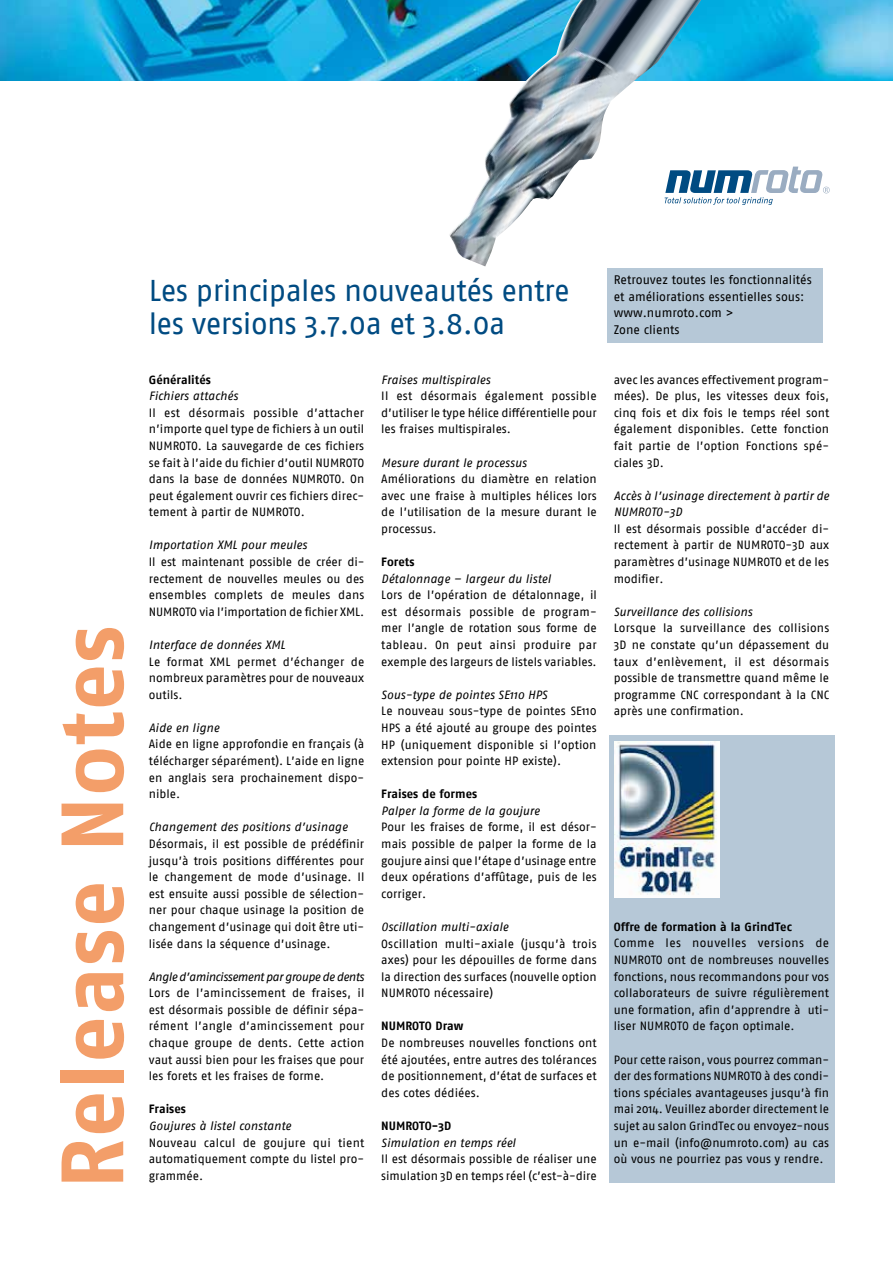
<style>
.page{position:relative;width:893px;height:1263px;background:#fff}
.page>*{position:absolute;margin:0;border:0;box-sizing:border-box;transform-origin:0 0}
.t1{font:700 88.2px "Fago No";letter-spacing:.01em;color:#f39e69}
.t2{font:30px/33.2px "Fago No";letter-spacing:-.02em;color:#004b82}
.t3{font:12.3px/16.6px "Fago No";color:#000}
.t4{font:12px/16.6px "Fago No";color:#000;text-align:justify}
.t5{font:italic 12px/16.6px "Fago No";color:#000}
.t6{font:700 12px "Fago No";color:#000}
.t7{font:italic 12px "Fago No";letter-spacing:-.035em;color:#000}
</style>
<div class="page">
<div style="left:609px;top:735px;width:225px;height:447px;background:#b6c8d7"></div>
<img style="left:615px;top:741px;width:104px;height:157px">
<div style="left:607px;top:269px;width:216px;height:74px;background:#b6c8d7"></div>
<img style="left:0;top:0;width:893px;height:80px">
<svg style="left:701px;top:167px;width:129px;height:38px"></svg>
<img style="left:449px;top:0;width:252px;height:266px">
<h1 class="t1" style="left:41px;top:1189px;width:565px;rotate:-90deg">Release Notes</h1>
<h2 class="t2" style="left:149px;top:273px;width:423px">Les principales nouveautés entre les versions 3.7.0a et 3.8.0a</h2>
<p class="t6" style="left:149px;top:372px;width:64px">Généralités</p>
<p class="t5" style="left:149px;top:387px;width:91px">Fichiers attachés</p>
<p class="t4" style="left:149px;top:404px;width:217px">Il est désormais possible d’attacher n’importe quel type de fichiers à un outil NUMROTO. La sauvegarde de ces fichiers se fait à l’aide du fichier d’outil NUMROTO dans la base de données NUMROTO. On peut également ouvrir ces fichiers direc&shy;tement à partir de NUMROTO.</p>
<p class="t5" style="left:149px;top:537px;width:160px">Importation XML pour meules</p>
<p class="t4" style="left:149px;top:553px;width:217px">Il est maintenant possible de créer di&shy;rectement de nouvelles meules ou des ensembles complets de meules dans NUMROTO via l’importation de fichier XML.</p>
<p class="t5" style="left:149px;top:636px;width:138px">Interface de données XML</p>
<p class="t4" style="left:149px;top:653px;width:217px">Le format XML permet d’échanger de nombreux paramètres pour de nouveaux outils.</p>
<p class="t5" style="left:149px;top:719px;width:72px">Aide en ligne</p>
<p class="t4" style="left:149px;top:736px;width:217px">Aide en ligne approfondie en français (à télécharger séparément). L’aide en ligne en anglais sera prochainement dispo&shy;nible.</p>
<p class="t5" style="left:149px;top:819px;width:200px">Changement des positions d’usinage</p>
<p class="t4" style="left:149px;top:835px;width:217px">Désormais, il est possible de prédéfinir jusqu’à trois positions différentes pour le changement de mode d’usinage. Il est ensuite aussi possible de sélection&shy;ner pour chaque usinage la position de changement d’usinage qui doit être uti&shy;lisée dans la séquence d’usinage.</p>
<p class="t7" style="left:149px;top:970px;width:217px">Angle d’amincissement par groupe de dents</p>
<p class="t4" style="left:149px;top:985px;width:217px">Lors de l’amincissement de fraises, il est désormais possible de définir sépa&shy;rément l’angle d’amincissement pour chaque groupe de dents. Cette action vaut aussi bien pour les fraises que pour les forets et les fraises de forme.</p>
<p class="t6" style="left:149px;top:1102px;width:39px">Fraises</p>
<p class="t5" style="left:149px;top:1117px;width:144px">Goujures à listel constante</p>
<p class="t4" style="left:149px;top:1134px;width:217px">Nouveau calcul de goujure qui tient automatiquement compte du listel pro&shy;grammée.</p>
<p class="t5" style="left:381px;top:371px;width:111px">Fraises multispirales</p>
<p class="t4" style="left:381px;top:388px;width:217px">Il est désormais également possible d’utiliser le type hélice différentielle pour les fraises multispirales.</p>
<p class="t5" style="left:381px;top:454px;width:147px">Mesure durant le processus</p>
<p class="t4" style="left:381px;top:470px;width:217px">Améliorations du diamètre en relation avec une fraise à multiples hélices lors de l’utilisation de la mesure durant le processus.</p>
<p class="t6" style="left:381px;top:555px;width:35px">Forets</p>
<p class="t5" style="left:381px;top:570px;width:171px">Détalonnage – largeur du listel</p>
<p class="t4" style="left:381px;top:587px;width:217px">Lors de l’opération de détalonnage, il est désormais possible de program&shy;mer l’angle de rotation sous forme de tableau. On peut ainsi produire par exemple des largeurs de listels variables.</p>
<p class="t5" style="left:381px;top:686px;width:168px">Sous-type de pointes SE110 HPS</p>
<p class="t4" style="left:381px;top:703px;width:217px">Le nouveau sous-type de pointes SE110<br>HPS a été ajouté au groupe des pointes HP (uniquement disponible si l’option extension pour pointe HP existe).</p>
<p class="t6" style="left:381px;top:787px;width:97px">Fraises de formes</p>
<p class="t5" style="left:381px;top:802px;width:160px">Palper la forme de la goujure</p>
<p class="t4" style="left:381px;top:819px;width:217px">Pour les fraises de forme, il est désor&shy;mais possible de palper la forme de la goujure ainsi que l’étape d’usinage entre deux opérations d’affûtage, puis de les corriger.</p>
<p class="t5" style="left:381px;top:918px;width:129px">Oscillation multi-axiale</p>
<p class="t4" style="left:381px;top:935px;width:217px">Oscillation multi-axiale (jusqu’à trois axes) pour les dépouilles de forme dans la direction des surfaces (nouvelle option NUMROTO nécessaire)</p>
<p class="t6" style="left:381px;top:1019px;width:84px">NUMROTO Draw</p>
<p class="t4" style="left:381px;top:1034px;width:217px">De nombreuses nouvelles fonctions ont été ajoutées, entre autres des tolérances de positionnement, d’état de surfaces et des cotes dédiées.</p>
<p class="t6" style="left:381px;top:1119px;width:72px">NUMROTO-3D</p>
<p class="t5" style="left:381px;top:1134px;width:136px">Simulation en temps réel</p>
<p class="t4" style="left:381px;top:1150px;width:217px">Il est désormais possible de réaliser une simulation 3D en temps réel (c’est-à-dire</p>
<p class="t3" style="left:614px;top:271px;width:200px">Retrouvez toutes les fonctionnalités et améliorations essentielles sous: www.numroto.com &gt;<br>Zone clients</p>
<p class="t4" style="left:614px;top:371px;width:217px">avec les avances effectivement program&shy;mées). De plus, les vitesses deux fois, cinq fois et dix fois le temps réel sont également disponibles. Cette fonction fait partie de l’option Fonctions spé&shy;ciales 3D.</p>
<p class="t5" style="left:614px;top:487px;width:217px">Accès à l’usinage directement à partir de<br>NUMROTO-3D</p>
<p class="t4" style="left:614px;top:520px;width:217px">Il est désormais possible d’accéder di&shy;rectement à partir de NUMROTO-3D aux paramètres d’usinage NUMROTO et de les modifier.</p>
<p class="t5" style="left:614px;top:603px;width:140px">Surveillance des collisions</p>
<p class="t4" style="left:614px;top:620px;width:217px">Lorsque la surveillance des collisions 3D ne constate qu’un dépassement du taux d’enlèvement, il est désormais possible de transmettre quand même le programme CNC correspondant à la CNC après une confirmation.</p>
<p class="t6" style="left:614px;top:920px;width:180px">Offre de formation à la GrindTec</p>
<p class="t4" style="left:614px;top:935px;width:217px">Comme les nouvelles versions de NUMROTO ont de nombreuses nouvelles fonctions, nous recommandons pour vos collaborateurs de suivre régulièrement une formation, afin d’apprendre à uti&shy;liser NUMROTO de façon optimale.</p>
<p class="t4" style="left:614px;top:1051px;width:217px">Pour cette raison, vous pourrez comman&shy;der des formations NUMROTO à des condi&shy;tions spéciales avantageuses jusqu’à fin mai 2014. Veuillez aborder directement le sujet au salon GrindTec ou envoyez-nous un e-mail (info@numroto.com) au cas où vous ne pourriez pas vous y rendre.</p>
</div>
